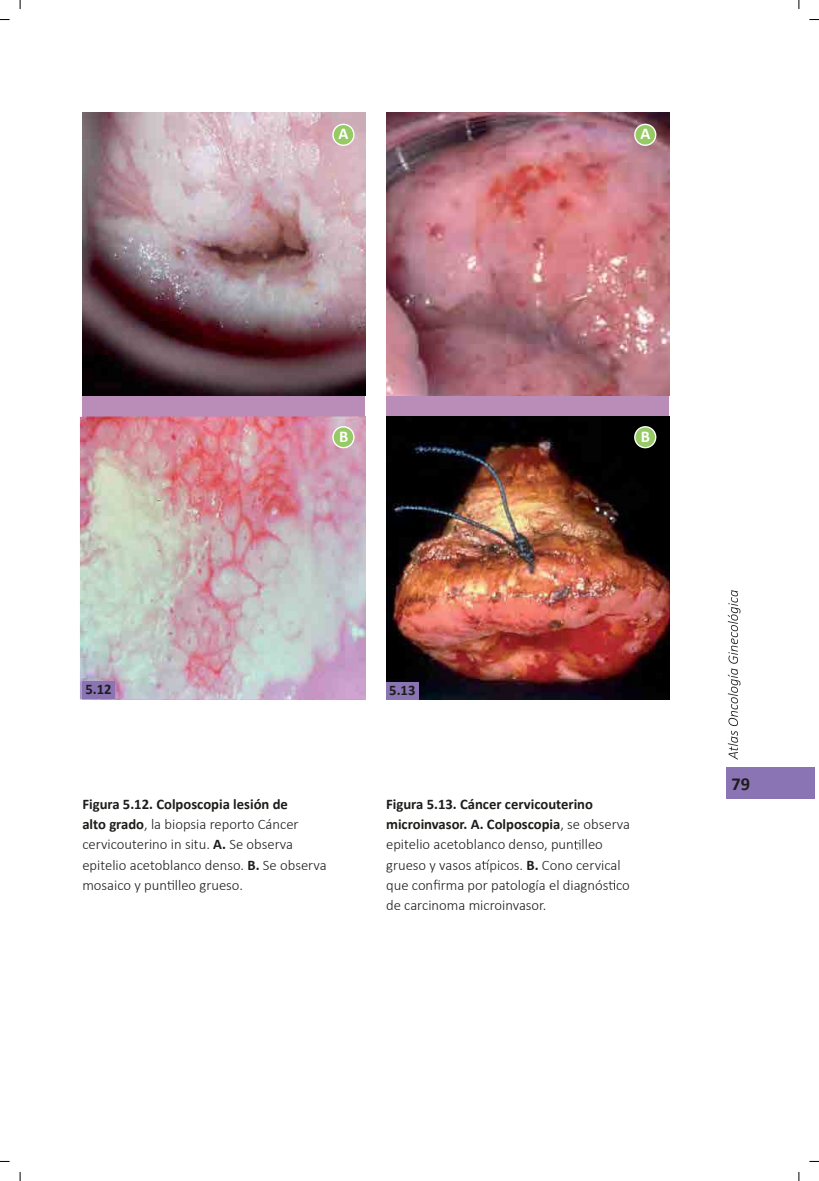
<style>
.page{position:relative;width:819px;height:1181px;background:#fff}
.page>*{position:absolute;margin:0;border:0;box-sizing:border-box;transform-origin:0 0}
.t1{font:700 18.38px "Calibri";color:#1d1d1b}
.t2{font:700 16.45px "Calibri";color:#fff}
.t3{font:300 14.7px/20.1px "Calibri";color:#1d1d1b}
.t4{font:700 14.7px "Calibri";color:#1d1d1b}
.s1{font-weight:700}
</style>
<div class="page">
<div style="left:726px;top:767px;width:89px;height:32px;background:#8b74b3"></div>
<svg style="left:727px;top:590px;width:13px;height:169px"></svg>
<div style="left:82px;top:113px;width:283px;height:586px;background:#b98db7"></div>
<div style="left:386px;top:113px;width:283px;height:586px;background:#b98db7"></div>
<img style="left:82px;top:113px;width:283px;height:283px">
<img style="left:82px;top:416px;width:283px;height:283px">
<svg style="left:167px;top:880px;width:7px;height:9px"></svg>
<div style="left:82px;top:681px;width:33px;height:17px;background:#8b74b3"></div>
<svg style="left:332px;top:124px;width:22px;height:22px"></svg>
<svg style="left:332px;top:426px;width:22px;height:22px"></svg>
<svg style="left:574px;top:840px;width:6px;height:9px"></svg>
<svg style="left:481px;top:859px;width:8px;height:10px"></svg>
<svg style="left:433px;top:879px;width:6px;height:10px"></svg>
<svg style="left:608px;top:880px;width:7px;height:9px"></svg>
<img style="left:386px;top:113px;width:283px;height:283px">
<img style="left:386px;top:416px;width:283px;height:283px">
<svg style="left:634px;top:124px;width:22px;height:22px"></svg>
<svg style="left:634px;top:426px;width:22px;height:22px"></svg>
<div style="left:386px;top:682px;width:33px;height:17px;background:#8b74b3"></div>
<svg style="left:0;top:19px;width:10px;height:2px"></svg>
<svg style="left:809px;top:19px;width:10px;height:2px"></svg>
<svg style="left:0;top:1160px;width:10px;height:2px"></svg>
<svg style="left:809px;top:1160px;width:10px;height:2px"></svg>
<svg style="left:19px;top:0;width:2px;height:9px"></svg>
<svg style="left:19px;top:1172px;width:2px;height:9px"></svg>
<svg style="left:798px;top:0;width:2px;height:9px"></svg>
<svg style="left:798px;top:1172px;width:2px;height:9px"></svg>
<p class="t2" style="left:338px;top:122px;width:11px">A</p>
<p class="t2" style="left:640px;top:122px;width:11px">A</p>
<p class="t2" style="left:339px;top:425px;width:11px">B</p>
<p class="t2" style="left:640px;top:425px;width:11px">B</p>
<p class="t4" style="left:85px;top:678px;width:28px">5.12</p>
<p class="t3" style="left:82px;top:794px;width:246px"><span class="s1">Figura 5.12. Colposcopia lesión de<br>alto grado</span>, la biopsia reporto Cáncer cervicouterino in situ. <span class="s1">A.</span> Se observa epitelio acetoblanco denso. <span class="s1">B.</span> Se observa mosaico y pun lleo grueso.</p>
<p class="t4" style="left:389px;top:680px;width:28px">5.13</p>
<p class="t3" style="left:386px;top:794px;width:245px"><span class="s1">Figura 5.13. Cáncer cervicouterino microinvasor. A. Colposcopia</span>, se observa epitelio acetoblanco denso, pun lleo grueso y vasos a picos. <span class="s1">B.</span> Cono cervical que con rma por patología el diagnós co de carcinoma microinvasor.</p>
<p class="t1" style="left:731px;top:770px;width:20px">79</p>
</div>
